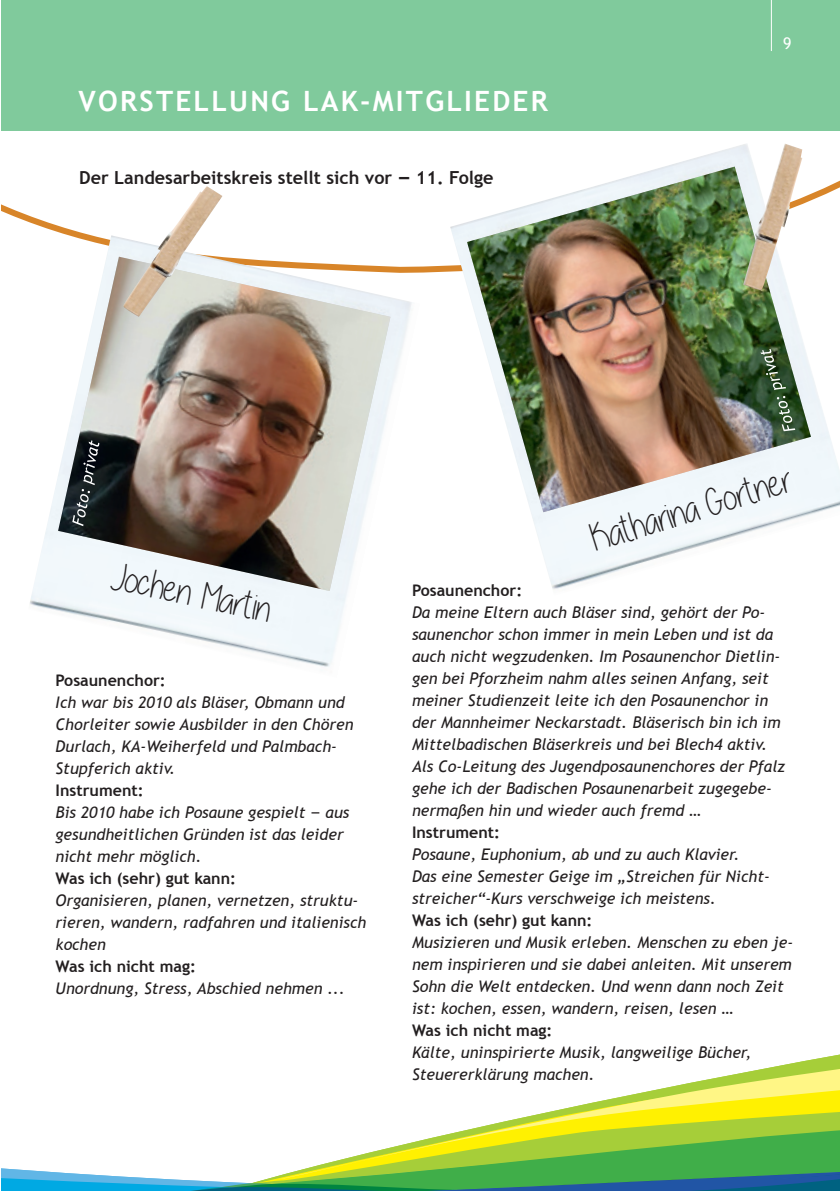
<style>
.page{position:relative;width:840px;height:1191px;background:#fff}
.page>*{position:absolute;margin:0;border:0;box-sizing:border-box;transform-origin:0 0}
.t1{font:38px "Alittlesunshine";color:#231f20}
.t2{font:700 28px "Trebuchet MS";letter-spacing:.08em;color:#fff}
.t3{font:700 18px "Trebuchet MS";color:#231f20}
.t4{font:italic 16px/22px "Trebuchet MS";color:#231f20}
.t5{font:700 16px "Trebuchet MS";color:#231f20}
.t6{font:16px "Trebuchet MS";color:#fff}
.s1{font-family:"Verdana"}
.s2{font-weight:700;font-style:normal}
.s3{font-family:"Verdana";font-style:normal}
</style>
<div class="page">
<svg style="left:1px;top:130px;width:838px;height:136px"></svg>
<div style="left:0;top:0;width:839px;height:130px;background:#80ca9c"></div>
<img style="left:28px;top:235px;width:392px;height:432px">
<img style="left:58px;top:257px;width:332px;height:334px">
<img style="left:122px;top:186px;width:100px;height:131px">
<img style="left:450px;top:143px;width:389px;height:447px">
<img style="left:467px;top:167px;width:343px;height:345px">
<img style="left:742px;top:143px;width:59px;height:148px">
<hr style="left:770px;top:0;width:1px;height:51px;background:#fff">
<svg style="left:1px;top:1168px;width:838px;height:23px"></svg>
<svg style="left:257px;top:1168px;width:582px;height:15px;background:#509e71"></svg>
<svg style="left:279px;top:1054px;width:560px;height:125px"></svg>
<hr style="left:0;top:0;width:1px;height:1191px;background:#fff">
<svg style="left:72px;top:440px;width:27px;height:86px;background:#353c3f"></svg>
<svg style="left:760px;top:349px;width:34px;height:82px;background:#4b654a"></svg>
<h2 class="t2" style="left:78px;top:84px;width:40px">Vorstellung</h2>
<h2 class="t2" style="left:303px;top:84px;width:111px">LAK-Mitglieder</h2>
<p class="t3" style="left:79px;top:166px;width:416px">Der Landesarbeitskreis stellt sich vor <span class="s1">–</span> 11. Folge</p>
<p class="t6" style="left:782px;top:33px;width:10px">9</p>
<h1 class="t1" style="left:585px;top:520px;width:210px;rotate:-17deg">Katharina Gortner</h1>
<h1 class="t1" style="left:117px;top:556px;width:163px;rotate:12deg">Jochen Martin</h1>
<p class="t5" style="left:56px;top:670px;width:112px">Posaunenchor:</p>
<p class="t4" style="left:56px;top:691px;width:299px">Ich war bis 2010 als Bläser, Obmann und Chorleiter sowie Ausbilder in den Chören Durlach, KA-Weiherfeld und Palmbach-Stupferich aktiv.</p>
<p class="t4" style="left:56px;top:779px;width:295px"><span class="s2">Instrument:<br></span>Bis 2010 habe ich Posaune gespielt <span class="s3">–</span> aus gesundheitlichen Gründen ist das leider nicht mehr möglich.</p>
<p class="t5" style="left:56px;top:868px;width:182px">Was ich (sehr) gut kann:</p>
<p class="t4" style="left:56px;top:889px;width:312px">Organisieren, planen, vernetzen, struktu&shy;rieren, wandern, radfahren und italienisch kochen</p>
<p class="t5" style="left:56px;top:956px;width:142px">Was ich nicht mag:</p>
<p class="t4" style="left:56px;top:977px;width:291px">Unordnung, Stress, Abschied nehmen ...</p>
<p class="t5" style="left:412px;top:580px;width:112px">Posaunenchor:</p>
<p class="t4" style="left:412px;top:601px;width:374px">Da meine Eltern auch Bläser sind, gehört der Po&shy;saunenchor schon immer in mein Leben und ist da auch nicht wegzudenken. Im Posaunenchor Dietlin&shy;gen bei Pforzheim nahm alles seinen Anfang, seit meiner Studienzeit leite ich den Posaunenchor in der Mannheimer Neckarstadt. Bläserisch bin ich im Mittelbadischen Bläserkreis und bei Blech4 aktiv.<br>Als Co-Leitung des Jugendposaunenchores der Pfalz gehe ich der Badischen Posaunenarbeit zugegebe&shy;nermaßen hin und wieder auch fremd …</p>
<p class="t5" style="left:412px;top:822px;width:89px">Instrument:</p>
<p class="t4" style="left:412px;top:843px;width:359px">Posaune, Euphonium, ab und zu auch Klavier.<br>Das eine Semester Geige im „Streichen für Nicht&shy;streicher“-Kurs verschweige ich meistens.</p>
<p class="t5" style="left:412px;top:910px;width:182px">Was ich (sehr) gut kann:</p>
<p class="t4" style="left:412px;top:931px;width:382px">Musizieren und Musik erleben. Menschen zu eben je&shy;nem inspirieren und sie dabei anleiten. Mit unserem Sohn die Welt entdecken. Und wenn dann noch Zeit ist: kochen, essen, wandern, reisen, lesen …</p>
<p class="t5" style="left:412px;top:1020px;width:142px">Was ich nicht mag:</p>
<p class="t4" style="left:412px;top:1041px;width:340px">Kälte, uninspirierte Musik, langweilige Bücher,<br>Steuererklärung machen.</p>
</div>
